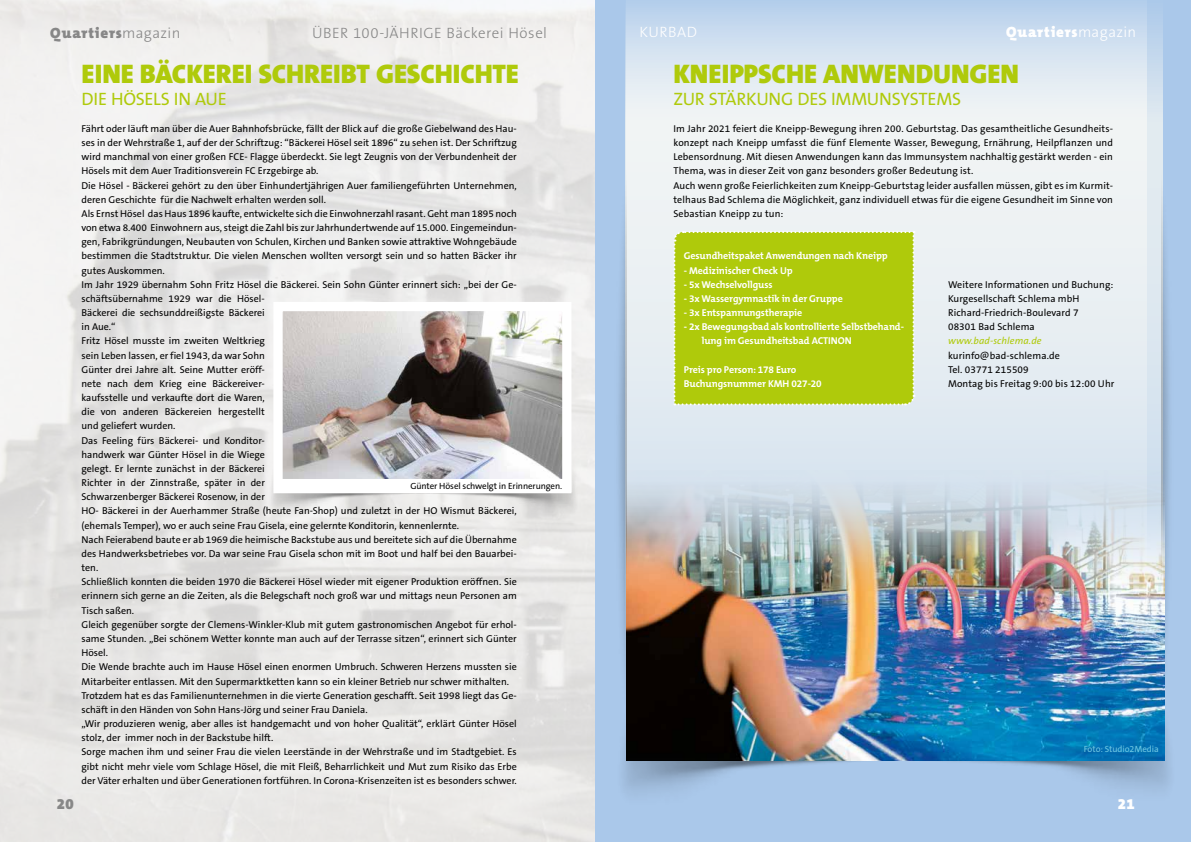
<style>
.page{position:relative;width:1191px;height:842px;background:#fff}
.page>*{position:absolute;margin:0;border:0;box-sizing:border-box;transform-origin:0 0}
.t1{font:900 27px "The Mix B9";letter-spacing:-.005em;color:#afca0b}
.t2{font:18px "The Mix B5 Plain";letter-spacing:-.015em;color:#afca0b}
.t3{font:300 15px "The Sans B3";letter-spacing:.03em;color:#878787}
.t4{font:900 15px "The Mix B9";letter-spacing:.05em;color:#878787}
.t5{font:900 15px "The Mix B9";letter-spacing:.05em;color:#fff}
.t6{font:300 15px "The Sans B3";letter-spacing:.03em;color:#fff}
.t7{font:10px/14.2px "The Sans B5 Plain";color:#000}
.t8{font:700 10px/14.2px "The Mix B7";letter-spacing:-.01em;color:#fff}
.t9{font:italic 10px "The Sans B5 Plain";letter-spacing:.01em;color:#afca0b}
.t10{font:9px "The Sans B5 Plain";letter-spacing:-.01em;color:#000}
.t11{font:9px "The Sans B5 Plain";letter-spacing:-.01em;color:#70c8e3}
.s1{font-family:"The Sans B3";font-weight:300}
</style>
<div class="page">
<div style="left:595px;top:0;width:596px;height:842px;background:#aac8ea"></div>
<svg style="left:625px;top:4px;width:537px;height:437px;background:#e3ebf2"></svg>
<img style="left:619px;top:128px;width:7px;height:327px">
<img style="left:1161px;top:128px;width:9px;height:327px">
<img style="left:269px;top:297px;width:307px;height:201px">
<div style="left:672px;top:230px;width:243px;height:176px;background:#afca0b"></div>
<img style="left:619px;top:455px;width:550px;height:337px">
<img style="left:626px;top:441px;width:538px;height:319px">
<h3 class="t4" style="left:50px;top:24px;width:132px">Quartiers<span class="s1">magazin</span></h3>
<h3 class="t3" style="left:312px;top:25px;width:236px">ÜBER 100-JÄHRIGE Bäckerei Hösel</h3>
<h1 class="t1" style="left:81px;top:59px;width:439px">EINE BÄCKEREI SCHREIBT GESCHICHTE</h1>
<h2 class="t2" style="left:81px;top:89px;width:147px">DIE HÖSELS IN AUE</h2>
<h3 class="t4" style="left:57px;top:796px;width:19px">20</h3>
<p class="t7" style="left:81px;top:122px;width:437px">Fährt oder läuft man über die Auer Bahnhofsbrücke, fällt der Blick auf die große Giebelwand des Hau&shy;ses in der Wehrstraße 1, auf der der Schriftzug: “Bäckerei Hösel seit 1896“ zu sehen ist. Der Schriftzug wird manchmal von einer großen FCE- Flagge überdeckt. Sie legt Zeugnis von der Verbundenheit der Hösels mit dem Auer Traditionsverein FC Erzgebirge ab.<br>Die Hösel - Bäckerei gehört zu den über Einhundertjährigen Auer familiengeführten Unternehmen, deren Geschichte für die Nachwelt erhalten werden soll.<br>Als Ernst Hösel das Haus 1896 kaufte, entwickelte sich die Einwohnerzahl rasant. Geht man 1895 noch von etwa 8.400 Einwohnern aus, steigt die Zahl bis zur Jahrhundertwende auf 15.000. Eingemeindun&shy;gen, Fabrikgründungen, Neubauten von Schulen, Kirchen und Banken sowie attraktive Wohngebäude bestimmen die Stadtstruktur. Die vielen Menschen wollten versorgt sein und so hatten Bäcker ihr gutes Auskommen.<br>Im Jahr 1929 übernahm Sohn Fritz Hösel die Bäckerei. Sein Sohn Günter erinnert sich: „bei der Ge&shy;schäftsübernahme 1929 war die Hösel-<br>Bäckerei die sechsunddreißigste Bäckerei<br>in Aue.“<br>Fritz Hösel musste im zweiten Weltkrieg<br>sein Leben lassen, er fiel 1943, da war Sohn<br>Günter drei Jahre alt. Seine Mutter eröff-<br>nete nach dem Krieg eine Bäckereiver-<br>kaufsstelle und verkaufte dort die Waren,<br>die von anderen Bäckereien hergestellt<br>und geliefert wurden.<br>Das Feeling fürs Bäckerei- und Konditor-<br>handwerk war Günter Hösel in die Wiege<br>gelegt. Er lernte zunächst in der Bäckerei<br>Richter in der Zinnstraße, später in der<br>Schwarzenberger Bäckerei Rosenow, in der<br>HO- Bäckerei in der Auerhammer Straße (heute Fan-Shop) und zuletzt in der HO Wismut Bäckerei, (ehemals Temper), wo er auch seine Frau Gisela, eine gelernte Konditorin, kennenlernte.<br>Nach Feierabend baute er ab 1969 die heimische Backstube aus und bereitete sich auf die Übernahme des Handwerksbetriebes vor. Da war seine Frau Gisela schon mit im Boot und half bei den Bauarbei&shy;ten.<br>Schließlich konnten die beiden 1970 die Bäckerei Hösel wieder mit eigener Produktion eröffnen. Sie erinnern sich gerne an die Zeiten, als die Belegschaft noch groß war und mittags neun Personen am Tisch saßen.<br>Gleich gegenüber sorgte der Clemens-Winkler-Klub mit gutem gastronomischen Angebot für erhol&shy;same Stunden. „Bei schönem Wetter konnte man auch auf der Terrasse sitzen“, erinnert sich Günter Hösel.<br>Die Wende brachte auch im Hause Hösel einen enormen Umbruch. Schweren Herzens mussten sie Mitarbeiter entlassen. Mit den Supermarktketten kann so ein kleiner Betrieb nur schwer mithalten.<br>Trotzdem hat es das Familienunternehmen in die vierte Generation geschafft. Seit 1998 liegt das Ge&shy;schäft in den Händen von Sohn Hans-Jörg und seiner Frau Daniela.<br>„Wir produzieren wenig, aber alles ist handgemacht und von hoher Qualität“, erklärt Günter Hösel stolz, der immer noch in der Backstube hilft.<br>Sorge machen ihm und seiner Frau die vielen Leerstände in der Wehrstraße und im Stadtgebiet. Es gibt nicht mehr viele vom Schlage Hösel, die mit Fleiß, Beharrlichkeit und Mut zum Risiko das Erbe der Väter erhalten und über Generationen fortführen. In Corona-Krisenzeiten ist es besonders schwer.</p>
<p class="t10" style="left:410px;top:481px;width:153px">Günter Hösel schwelgt in Erinnerungen.</p>
<h3 class="t6" style="left:639px;top:24px;width:59px">KURBAD</h3>
<h3 class="t5" style="left:1006px;top:24px;width:132px">Quartiers<span class="s1">magazin</span></h3>
<h1 class="t1" style="left:673px;top:59px;width:347px">KNEIPPSCHE ANWENDUNGEN</h1>
<h2 class="t2" style="left:673px;top:89px;width:289px">ZUR STÄRKUNG DES IMMUNSYSTEMS</h2>
<p class="t7" style="left:673px;top:122px;width:441px">Im Jahr 2021 feiert die Kneipp-Bewegung ihren 200. Geburtstag. Das gesamtheitliche Gesundheits&shy;konzept nach Kneipp umfasst die fünf Elemente Wasser, Bewegung, Ernährung, Heilpflanzen und Lebensordnung. Mit diesen Anwendungen kann das Immunsystem nachhaltig gestärkt werden - ein Thema, was in dieser Zeit von ganz besonders großer Bedeutung ist.<br>Auch wenn große Feierlichkeiten zum Kneipp-Geburtstag leider ausfallen müssen, gibt es im Kurmit&shy;telhaus Bad Schlema die Möglichkeit, ganz individuell etwas für die eigene Gesundheit im Sinne von Sebastian Kneipp zu tun:</p>
<p class="t8" style="left:684px;top:249px;width:205px">Gesundheitspaket Anwendungen nach Kneipp</p>
<p class="t8" style="left:684px;top:263px;width:110px">- Medizinischer Check Up</p>
<p class="t8" style="left:684px;top:278px;width:90px">- 5x Wechselvollguss</p>
<p class="t8" style="left:684px;top:292px;width:160px">- 3x Wassergymnastik in der Gruppe</p>
<p class="t8" style="left:684px;top:306px;width:120px">- 3x Entspannungstherapie</p>
<p class="t8" style="left:702px;top:320px;width:204px;text-indent:-18px">- 2x Bewegungsbad als kontrollierte Selbstbehand&shy;lung im Gesundheitsbad ACTINON</p>
<p class="t8" style="left:684px;top:363px;width:139px">Preis pro Person: 178 Euro<br>Buchungsnummer KMH 027-20</p>
<p class="t7" style="left:948px;top:278px;width:167px">Weitere Informationen und Buchung:<br>Kurgesellschaft Schlema mbH<br>Richard-Friedrich-Boulevard 7<br>08301 Bad Schlema</p>
<p class="t9" style="left:948px;top:336px;width:95px">www.bad-schlema.de</p>
<p class="t7" style="left:948px;top:348px;width:168px">kurinfo@bad-schlema.de<br>Tel. 03771 215509<br>Montag bis Freitag 9:00 bis 12:00 Uhr</p>
<p class="t11" style="left:1083px;top:744px;width:77px">Foto: Studio2Media</p>
<h3 class="t5" style="left:1117px;top:796px;width:18px">21</h3>
</div>
